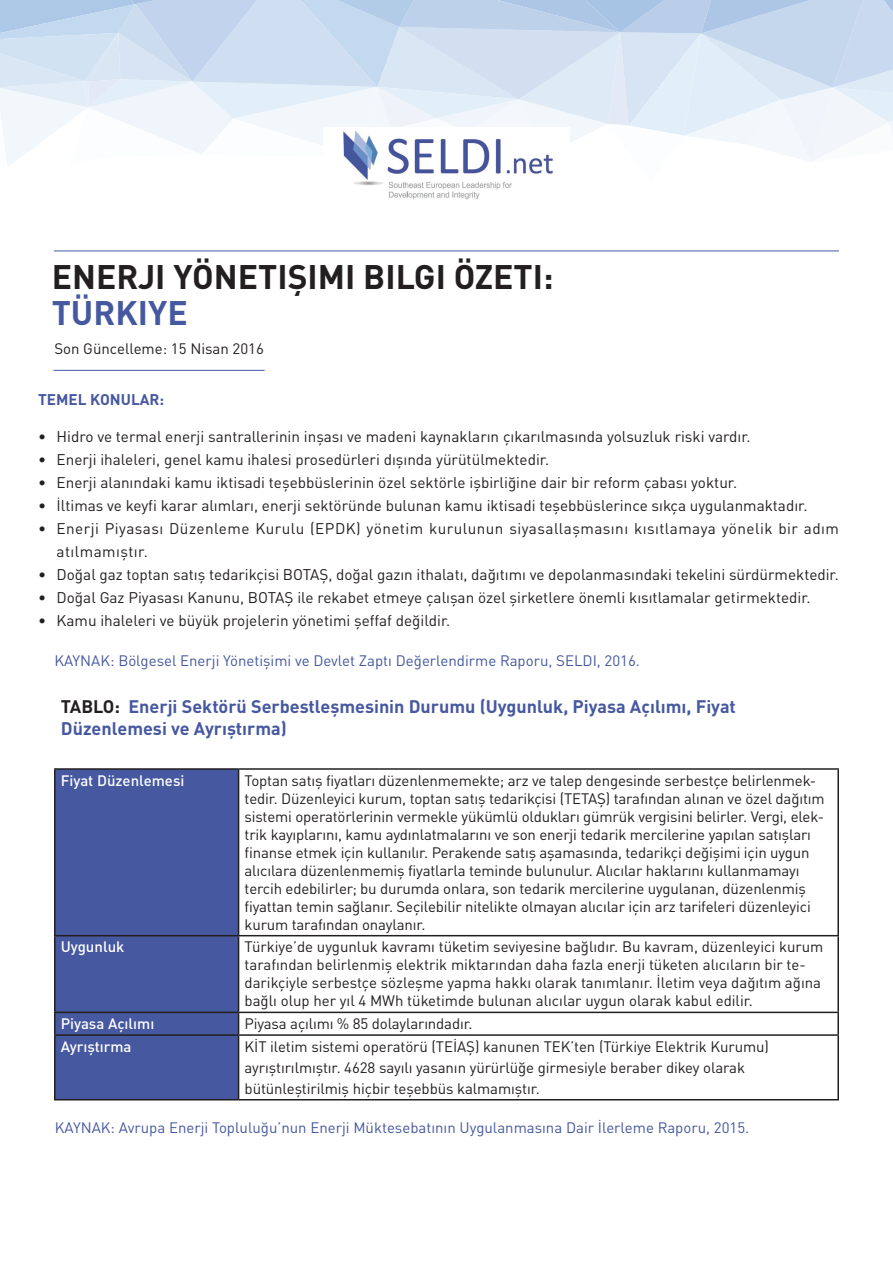
<style>
.page{position:relative;width:893px;height:1263px;background:#fff}
.page>*{position:absolute;margin:0;border:0;box-sizing:border-box;transform-origin:0 0}
.t1{font:700 33.6px "DIN Pro";color:#231f20}
.t2{font:700 33.6px "DIN Pro";color:#46589f}
.t3{font:700 18px/21.6px "DIN Pro";color:#46589f}
.t4{font:15.3px "DIN Pro";color:#231f20}
.t5{font:15.3px/23px "DIN Pro";letter-spacing:.03em;color:#231f20}
.t6{font:700 15.3px "DIN Pro";color:#46589f}
.t7{font:15px/18px "DIN Pro";letter-spacing:-.01em;color:#231f20}
.t8{font:15px "DIN Pro";color:#46589f}
.t9{font:500 15px "DIN Pro";color:#fff}
.s1{color:#231f20}
</style>
<div class="page">
<div style="left:55px;top:769px;width:184px;height:167px;background:#46589f"></div>
<hr style="left:54px;top:768px;width:185px;height:2px;background:#231f20">
<hr style="left:54px;top:770px;width:2px;height:165px;background:#231f20">
<hr style="left:239px;top:768px;width:600px;height:2px;background:#231f20">
<hr style="left:238px;top:770px;width:1px;height:165px;background:#231f20">
<hr style="left:837px;top:770px;width:2px;height:165px;background:#231f20">
<hr style="left:54px;top:935px;width:185px;height:1px;background:#231f20">
<hr style="left:239px;top:935px;width:600px;height:1px;background:#231f20">
<hr style="left:837px;top:936px;width:2px;height:76px;background:#231f20">
<hr style="left:239px;top:1012px;width:600px;height:1px;background:#231f20">
<hr style="left:837px;top:1013px;width:2px;height:21px;background:#231f20">
<hr style="left:239px;top:1034px;width:600px;height:2px;background:#231f20">
<hr style="left:837px;top:1036px;width:2px;height:63px;background:#231f20">
<hr style="left:239px;top:1099px;width:600px;height:1px;background:#231f20">
<hr style="left:54px;top:936px;width:2px;height:76px;background:#231f20">
<hr style="left:54px;top:1012px;width:185px;height:1px;background:#231f20">
<hr style="left:54px;top:1013px;width:2px;height:21px;background:#231f20">
<div style="left:55px;top:936px;width:184px;height:163px;background:#46589f"></div>
<hr style="left:54px;top:1036px;width:2px;height:63px;background:#231f20">
<hr style="left:54px;top:1034px;width:185px;height:2px;background:#231f20">
<hr style="left:238px;top:1036px;width:1px;height:63px;background:#231f20">
<hr style="left:54px;top:1099px;width:185px;height:1px;background:#231f20">
<hr style="left:53px;top:370px;width:212px;height:1px;background:#46589f">
<hr style="left:54px;top:251px;width:785px;height:1px;background:#46589f">
<svg style="left:0;top:0;width:893px;height:166px"></svg>
<div style="left:323px;top:128px;width:247px;height:76px;background:#fff"></div>
<img style="left:343px;top:130px;width:210px;height:70px">
<h1 class="t1" style="left:52px;top:249px;width:503px">ENERJI YÖNETIŞIMI BILGI ÖZETI:</h1>
<h1 class="t2" style="left:52px;top:285px;width:137px">TÜRKIYE</h1>
<p class="t7" style="left:54px;top:338px;width:211px">Son Güncelleme: 15 Nisan 2016</p>
<p class="t6" style="left:38px;top:387px;width:128px">TEMEL KONULAR:</p>
<p class="t4" style="left:38px;top:425px;width:714px">• Hidro ve termal enerji santrallerinin inşası ve madeni kaynakların çıkarılmasında yolsuzluk riski vardır.</p>
<p class="t4" style="left:38px;top:447px;width:512px">• Enerji ihaleleri, genel kamu ihalesi prosedürleri dışında yürütülmektedir.</p>
<p class="t4" style="left:38px;top:470px;width:700px">• Enerji alanındaki kamu iktisadi teşebbüslerinin özel sektörle işbirliğine dair bir reform çabası yoktur.</p>
<p class="t4" style="left:38px;top:493px;width:771px">• İltimas ve keyfi karar alımları, enerji sektöründe bulunan kamu iktisadi teşebbüslerince sıkça uygulanmaktadır.</p>
<p class="t5" style="left:57px;top:515px;width:784px;text-indent:-18px">• Enerji Piyasası Düzenleme Kurulu (EPDK) yönetim kurulunun siyasallaşmasını kısıtlamaya yönelik bir adım atılmamıştır.</p>
<p class="t4" style="left:38px;top:562px;width:802px">• Doğal gaz toptan satış tedarikçisi BOTAŞ, doğal gazın ithalatı, dağıtımı ve depolanmasındaki tekelini sürdürmektedir.</p>
<p class="t4" style="left:38px;top:585px;width:774px">• Doğal Gaz Piyasası Kanunu, BOTAŞ ile rekabet etmeye çalışan özel şirketlere önemli kısıtlamalar getirmektedir.</p>
<p class="t4" style="left:38px;top:608px;width:414px">• Kamu ihaleleri ve büyük projelerin yönetimi şeffaf değildir.</p>
<p class="t8" style="left:54px;top:649px;width:587px">KAYNAK: Bölgesel Enerji Yönetişimi ve Devlet Zaptı Değerlendirme Raporu, SELDI, 2016.</p>
<p class="t3" style="left:61px;top:694px;width:677px"><span class="s1">TABLO:</span> Enerji Sektörü Serbestleşmesinin Durumu (Uygunluk, Piyasa Açılımı, Fiyat<br>Düzenlemesi ve Ayrıştırma)</p>
<p class="t9" style="left:61px;top:768px;width:125px">Fiyat Düzenlemesi</p>
<p class="t7" style="left:245px;top:770px;width:582px">Toptan satış fiyatları düzenlenmemekte; arz ve talep dengesinde serbestçe belirlenmek&shy;tedir. Düzenleyici kurum, toptan satış tedarikçisi (TETAŞ) tarafından alınan ve özel dağıtım sistemi operatörlerinin vermekle yükümlü oldukları gümrük vergisini belirler. Vergi, elek&shy;trik kayıplarını, kamu aydınlatmalarını ve son enerji tedarik mercilerine yapılan satışları finanse etmek için kullanılır. Perakende satış aşamasında, tedarikçi değişimi için uygun alıcılara düzenlenmemiş fiyatlarla teminde bulunulur. Alıcılar haklarını kullanmamayı tercih edebilirler; bu durumda onlara, son tedarik mercilerine uygulanan, düzenlenmiş fiyattan temin sağlanır. Seçilebilir nitelikte olmayan alıcılar için arz tarifeleri düzenleyici kurum tarafından onaylanır.</p>
<p class="t9" style="left:61px;top:935px;width:65px">Uygunluk</p>
<p class="t7" style="left:245px;top:936px;width:580px">Türkiye’de uygunluk kavramı tüketim seviyesine bağlıdır. Bu kavram, düzenleyici kurum tarafından belirlenmiş elektrik miktarından daha fazla enerji tüketen alıcıların bir te&shy;darikçiyle serbestçe sözleşme yapma hakkı olarak tanımlanır. İletim veya dağıtım ağına bağlı olup her yıl 4 MWh tüketimde bulunan alıcılar uygun olarak kabul edilir.</p>
<p class="t9" style="left:61px;top:1011px;width:95px">Piyasa Açılımı</p>
<p class="t7" style="left:245px;top:1013px;width:230px">Piyasa açılımı % 85 dolaylarındadır.</p>
<p class="t9" style="left:61px;top:1034px;width:72px">Ayrıştırma</p>
<p class="t7" style="left:245px;top:1034px;width:526px;line-height:21px">KİT iletim sistemi operatörü (TEİAŞ) kanunen TEK’ten (Türkiye Elektrik Kurumu) ayrıştırılmıştır. 4628 sayılı yasanın yürürlüğe girmesiyle beraber dikey olarak bütünleştirilmiş hiçbir teşebbüs kalmamıştır.</p>
<p class="t8" style="left:55px;top:1115px;width:696px">KAYNAK: Avrupa Enerji Topluluğu’nun Enerji Müktesebatının Uygulanmasına Dair İlerleme Raporu, 2015.</p>
</div>
